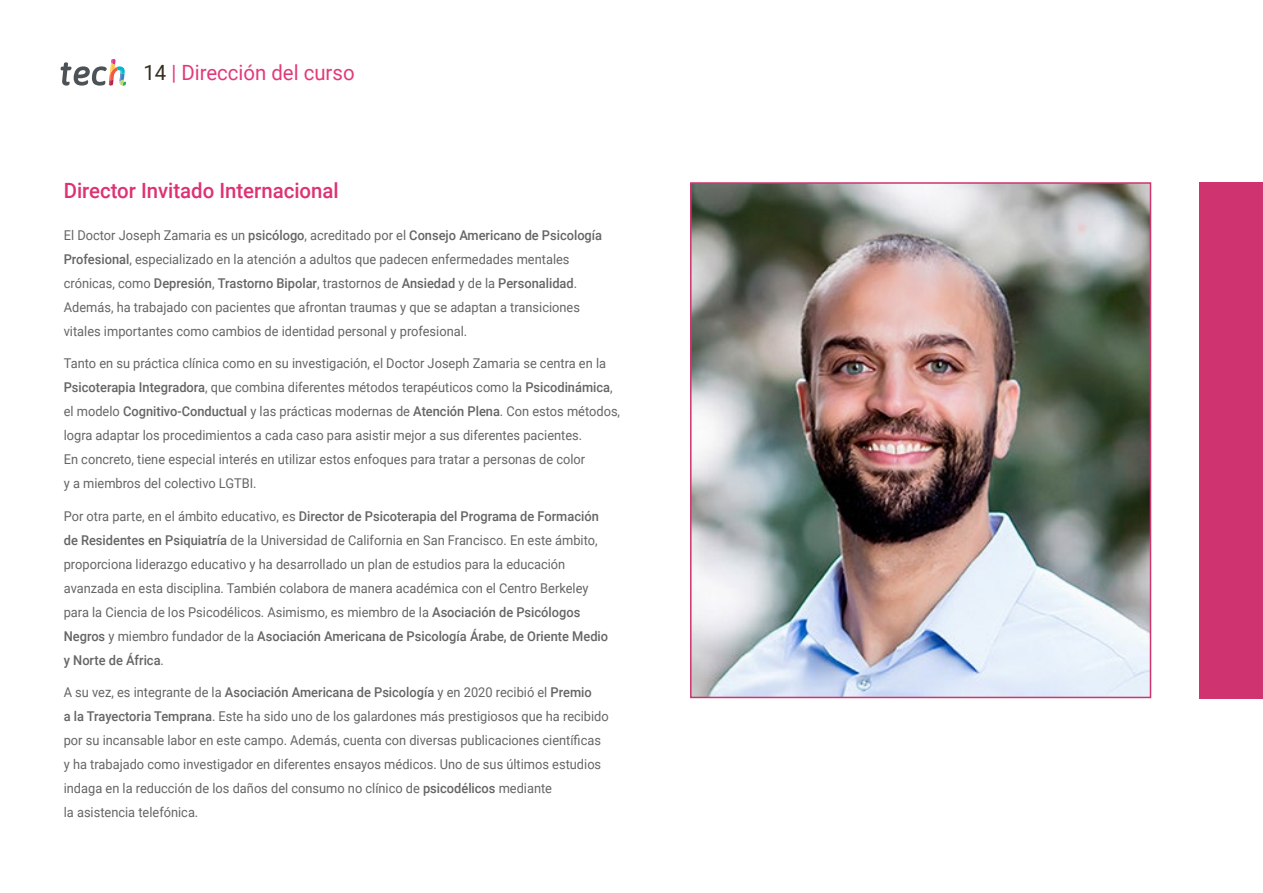
<style>
.page{position:relative;width:1263px;height:893px;background:#fff}
.page>*{position:absolute;margin:0;border:0;box-sizing:border-box;transform-origin:0 0}
.t1{font:500 21px "Roboto";color:#de3173}
.t2{font:21px "Roboto";color:#e23a79}
.t3{font:13.5px/24px "Roboto";color:#656565;scale:.95 1}
.s1{color:#312e20}
.s2{font-weight:500}
</style>
<div class="page">
<div style="left:1199px;top:182px;width:64px;height:516px;background:#cf3470"></div>
<img style="left:693px;top:185px;width:455px;height:510px">
<div style="left:690px;top:182px;width:461px;height:516px;border:2px solid #cf346f"></div>
<svg style="left:61px;top:59px;width:65px;height:27px"></svg>
<h1 class="t2" style="left:144px;top:57px;width:213px"><span class="s1">14</span> | Dirección del curso</h1>
<h1 class="t1" style="left:64px;top:176px;width:276px">Director Invitado Internacional</h1>
<p class="t3" style="left:64px;top:222px;width:568px">El Doctor Joseph Zamaria es un <span class="s2">psicólogo</span>, acreditado por el <span class="s2">Consejo Americano de Psicología Profesional</span>, especializado en la atención a adultos que padecen enfermedades mentales crónicas, como <span class="s2">Depresión</span>, <span class="s2">Trastorno Bipolar</span>, trastornos de <span class="s2">Ansiedad</span> y de la <span class="s2">Personalidad</span>.<br>Además, ha trabajado con pacientes que afrontan traumas y que se adaptan a transiciones vitales importantes como cambios de identidad personal y profesional.</p>
<p class="t3" style="left:64px;top:351px;width:587px">Tanto en su práctica clínica como en su investigación, el Doctor Joseph Zamaria se centra en la <span class="s2">Psicoterapia Integradora</span>, que combina diferentes métodos terapéuticos como la <span class="s2">Psicodinámica</span>, el modelo <span class="s2">Cognitivo-Conductual</span> y las prácticas modernas de <span class="s2">Atención Plena</span>. Con estos métodos, logra adaptar los procedimientos a cada caso para asistir mejor a sus diferentes pacientes.<br>En concreto, tiene especial interés en utilizar estos enfoques para tratar a personas de color<br>y a miembros del colectivo LGTBI.</p>
<p class="t3" style="left:64px;top:503px;width:574px">Por otra parte, en el ámbito educativo, es <span class="s2">Director de Psicoterapia del Programa de Formación de Residentes en Psiquiatría</span> de la Universidad de California en San Francisco. En este ámbito, proporciona liderazgo educativo y ha desarrollado un plan de estudios para la educación avanzada en esta disciplina. También colabora de manera académica con el Centro Berkeley para la Ciencia de los Psicodélicos. Asimismo, es miembro de la <span class="s2">Asociación de Psicólogos Negros</span> y miembro fundador de la <span class="s2">Asociación Americana de Psicología Árabe, de Oriente Medio y Norte de África</span>.</p>
<p class="t3" style="left:64px;top:680px;width:575px">A su vez, es integrante de la <span class="s2">Asociación Americana de Psicología</span> y en 2020 recibió el <span class="s2">Premio<br>a la Trayectoria Temprana</span>. Este ha sido uno de los galardones más prestigiosos que ha recibido por su incansable labor en este campo. Además, cuenta con diversas publicaciones científicas y ha trabajado como investigador en diferentes ensayos médicos. Uno de sus últimos estudios indaga en la reducción de los daños del consumo no clínico de <span class="s2">psicodélicos</span> mediante<br>la asistencia telefónica.</p>
</div>
